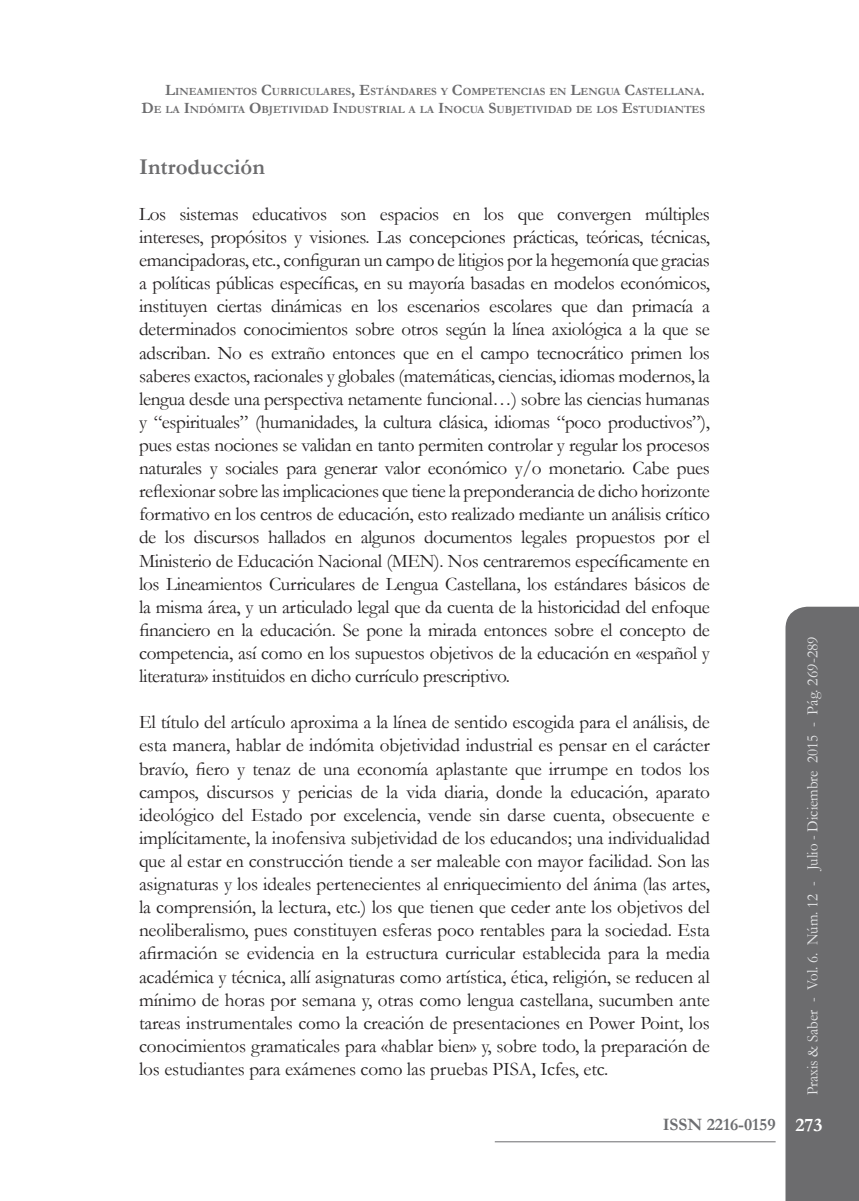
<style>
.page{position:relative;width:859px;height:1201px;background:#fff}
.page>*{position:absolute;margin:0;border:0;box-sizing:border-box;transform-origin:0 0}
.t1{font:700 22.75px "Garamond";color:#6c6c6e}
.t2{font:19.25px/23.1px "Garamond";letter-spacing:-.01em;color:#231f20;text-align:justify}
.t3{font:700 17.5px "Garamond";color:#6c6d70}
.t4{font:15.75px "Garamond";color:#e6e7e9;scale:.95 1}
.t5{font:700 11.03px/17.5px "Garamond";color:#6c6c6e;text-align:right}
.s1{font-size:15.75px}
.s2{font-size:19.25px;color:#fff}
</style>
<div class="page">
<div style="left:785px;top:606px;width:73px;height:594px;background:#6c6c6e"></div>
<hr style="left:494px;top:1141px;width:281px;height:1px;background:#6c6c6e">
<p class="t5" style="left:141px;top:83px;width:565px"><span class="s1">L</span>INEAMIENTOS <span class="s1">C</span>URRICULARES<span class="s1">, E</span>STÁNDARES Y <span class="s1">C</span>OMPETENCIAS EN <span class="s1">L</span>ENGUA <span class="s1">C</span>ASTELLANA<span class="s1">.<br>D</span>E LA <span class="s1">I</span>NDÓMITA <span class="s1">O</span>BJETIVIDAD <span class="s1">I</span>NDUSTRIAL A LA <span class="s1">I</span>NOCUA <span class="s1">S</span>UBJETIVIDAD DE LOS <span class="s1">E</span>STUDIANTES</p>
<p class="t1" style="left:139px;top:151px;width:127px">Introducción</p>
<p class="t2" style="left:139px;top:202px;width:572px">Los sistemas educativos son espacios en los que convergen múltiples intereses, propósitos y visiones. Las concepciones prácticas, teóricas, técnicas, emancipadoras, etc., configuran un campo de litigios por la hegemonía que gracias a políticas públicas específicas, en su mayoría basadas en modelos económicos, instituyen ciertas dinámicas en los escenarios escolares que dan primacía a determinados conocimientos sobre otros según la línea axiológica a la que se adscriban. No es extraño entonces que en el campo tecnocrático primen los saberes exactos, racionales y globales (matemáticas, ciencias, idiomas modernos, la lengua desde una perspectiva netamente funcional…) sobre las ciencias humanas y “espirituales” (humanidades, la cultura clásica, idiomas “poco productivos”), pues estas nociones se validan en tanto permiten controlar y regular los procesos naturales y sociales para generar valor económico y/o monetario. Cabe pues reflexionar sobre las implicaciones que tiene la preponderancia de dicho horizonte formativo en los centros de educación, esto realizado mediante un análisis crítico de los discursos hallados en algunos documentos legales propuestos por el Ministerio de Educación Nacional (MEN). Nos centraremos específicamente en los Lineamientos Curriculares de Lengua Castellana, los estándares básicos de la misma área, y un articulado legal que da cuenta de la historicidad del enfoque financiero en la educación. Se pone la mirada entonces sobre el concepto de competencia, así como en los supuestos objetivos de la educación en «español y literatura» instituidos en dicho currículo prescriptivo.</p>
<p class="t2" style="left:139px;top:710px;width:572px">El título del artículo aproxima a la línea de sentido escogida para el análisis, de esta manera, hablar de indómita objetividad industrial es pensar en el carácter bravío, fiero y tenaz de una economía aplastante que irrumpe en todos los campos, discursos y pericias de la vida diaria, donde la educación, aparato ideológico del Estado por excelencia, vende sin darse cuenta, obsecuente e implícitamente, la inofensiva subjetividad de los educandos; una individualidad que al estar en construcción tiende a ser maleable con mayor facilidad. Son las asignaturas y los ideales pertenecientes al enriquecimiento del ánima (las artes, la comprensión, la lectura, etc.) los que tienen que ceder ante los objetivos del neoliberalismo, pues constituyen esferas poco rentables para la sociedad. Esta afirmación se evidencia en la estructura curricular establecida para la media académica y técnica, allí asignaturas como artística, ética, religión, se reducen al mínimo de horas por semana y, otras como lengua castellana, sucumben ante tareas instrumentales como la creación de presentaciones en Power Point, los conocimientos gramaticales para «hablar bien» y, sobre todo, la preparación de los estudiantes para exámenes como las pruebas PISA, Icfes, etc.</p>
<p class="t4" style="left:801px;top:1095px;width:485px;rotate:-90deg">Praxis &amp; Saber - Vol. 6. Núm. 12 - Julio - Diciembre 2015 - Pág. 269-289</p>
<p class="t3" style="left:662px;top:1112px;width:161px">ISSN 2216-0159 <span class="s2">273</span></p>
</div>
